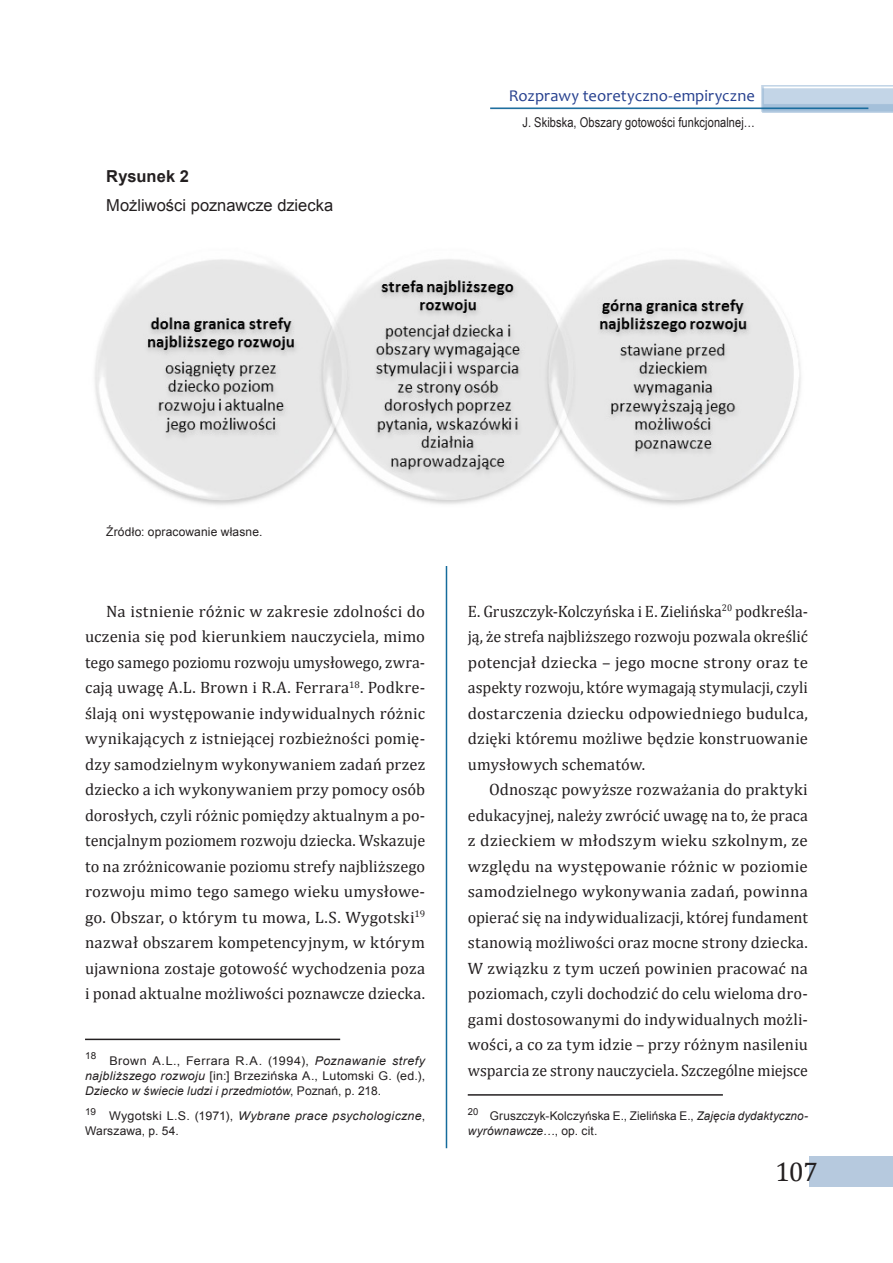
<style>
.page{position:relative;width:893px;height:1263px;background:#fff}
.page>*{position:absolute;margin:0;border:0;box-sizing:border-box;transform-origin:0 0}
.t1{font:27px "Cambria";color:#231f20}
.artykul_tekst_glowny{font:16.5px/25.5px "Cambria";letter-spacing:.005em;color:#231f20;text-align:justify}
.artykul_tekst_glowny-2{font:16.5px/25.5px "Cambria";letter-spacing:.005em;color:#231f20;text-align:justify;scale:.96 1}
.artykul_tekst_glowny-3{font:16.5px "Candara";letter-spacing:.005em;color:#253f8e}
.artykul_tekst_glowny-4{font:16.5px "Arial";letter-spacing:-.005em;color:#231f20}
.artykul_tekst_glowny-5{font:700 16.5px "Arial";color:#231f20}
.artykul_tekst_glowny-6{font:13.5px "Arial Narrow";letter-spacing:.005em;color:#231f20}
.Przypis{font:12px/15px "Arial";letter-spacing:.015em;color:#231f20;text-align:justify;scale:1.04 1}
.Przypis-2{font:12px/15px "Arial";letter-spacing:.015em;color:#231f20}
.artykul_tekst_glowny-7{font:12px "Arial";letter-spacing:.015em;color:#231f20}
.Przypis-3{font:9.6px "Arial";color:#231f20;scale:1.04 1}
.Przypis-4{font:9.6px "Arial";color:#231f20}
.s1{font-style:italic}
</style>
<div class="page">
<img style="left:491px;top:85px;width:402px;height:27px">
<hr style="left:446px;top:162px;width:1px;height:986px;background:#156b9c">
<hr style="left:468px;top:1094px;width:255px;height:2px;background:#231f20">
<hr style="left:85px;top:1039px;width:255px;height:1px;background:#231f20">
<div style="left:426px;top:156px;width:41px;height:410px;background:#fff"></div>
<img style="left:94px;top:259px;width:707px;height:246px">
<p class="artykul_tekst_glowny-5" style="left:106px;top:165px;width:84px">Rysunek 2</p>
<p class="artykul_tekst_glowny-4" style="left:106px;top:195px;width:228px">Możliwości poznawcze dziecka</p>
<p class="artykul_tekst_glowny-3" style="left:509px;top:85px;width:248px">Rozprawy teoretyczno-empiryczne</p>
<p class="artykul_tekst_glowny-6" style="left:523px;top:112px;width:234px">J. Skibska, Obszary gotowości funkcjonalnej…</p>
<p class="artykul_tekst_glowny-7" style="left:106px;top:524px;width:158px">Źródło: opracowanie własne.</p>
<p class="artykul_tekst_glowny" style="left:85px;top:598px;width:342px;text-indent:21px">Na istnienie różnic w zakresie zdolności do uczenia się pod kierunkiem nauczyciela, mimo tego samego poziomu rozwoju umysłowego, zwra&shy;cają uwagę A.L. Brown i R.A. Ferrara<sup>18</sup>. Podkre&shy;ślają oni występowanie indywidualnych różnic wynikających z istniejącej rozbieżności pomię&shy;dzy samodzielnym wykonywaniem zadań przez dziecko a ich wykonywaniem przy pomocy osób dorosłych, czyli różnic pomiędzy aktualnym a po&shy;tencjalnym poziomem rozwoju dziecka. Wskazuje to na zróżnicowanie poziomu strefy najbliższego rozwoju mimo tego samego wieku umysłowe&shy;go. Obszar, o którym tu mowa, L.S. Wygotski<sup>19 </sup>nazwał obszarem kompetencyjnym, w którym ujawniona zostaje gotowość wychodzenia poza i ponad aktualne możliwości poznawcze dziecka.</p>
<p class="Przypis-3" style="left:85px;top:1050px;width:12px">18</p>
<p class="Przypis" style="left:85px;top:1053px;width:329px;text-indent:24px">Brown A.L., Ferrara R.A. (1994), <span class="s1">Poznawanie strefy najbliższego rozwoju</span> [in:] Brzezińska A., Lutomski G. (ed.), <span class="s1">Dziecko w świecie ludzi i przedmiotów</span>, Poznań, p. 218.</p>
<p class="Przypis-3" style="left:85px;top:1105px;width:12px">19</p>
<p class="Przypis" style="left:85px;top:1109px;width:329px;text-indent:24px">Wygotski L.S. (1971), <span class="s1">Wybrane prace psychologiczne</span>,<br>Warszawa, p. 54.</p>
<p class="artykul_tekst_glowny-2" style="left:468px;top:598px;width:356px">E. Gruszczyk-Kolczyńska i E. Zielińska<sup>20</sup> podkreśla&shy;ją, że strefa najbliższego rozwoju pozwala określić potencjał dziecka – jego mocne strony oraz te aspekty rozwoju, które wymagają stymulacji, czyli dostarczenia dziecku odpowiedniego budulca, dzięki któremu możliwe będzie konstruowanie umysłowych schematów.</p>
<p class="artykul_tekst_glowny" style="left:468px;top:777px;width:342px;text-indent:21px">Odnosząc powyższe rozważania do praktyki edukacyjnej, należy zwrócić uwagę na to, że praca z dzieckiem w młodszym wieku szkolnym, ze względu na występowanie różnic w poziomie samodzielnego wykonywania zadań, powinna opierać się na indywidualizacji, której fundament stanowią możliwości oraz mocne strony dziecka.<br>W związku z tym uczeń powinien pracować na poziomach, czyli dochodzić do celu wieloma dro&shy;gami dostosowanymi do indywidualnych możli&shy;wości, a co za tym idzie – przy różnym nasileniu wsparcia ze strony nauczyciela. Szczególne miejsce</p>
<p class="Przypis-4" style="left:468px;top:1105px;width:12px">20</p>
<p class="Przypis-2" style="left:468px;top:1109px;width:342px;text-indent:22px">Gruszczyk-Kolczyńska E., Zielińska E., <span class="s1">Zajęcia dydaktyczno&shy;wyrównawcze…</span>, op. cit.</p>
<h1 class="t1" style="left:775px;top:1156px;width:44px">107</h1>
</div>
